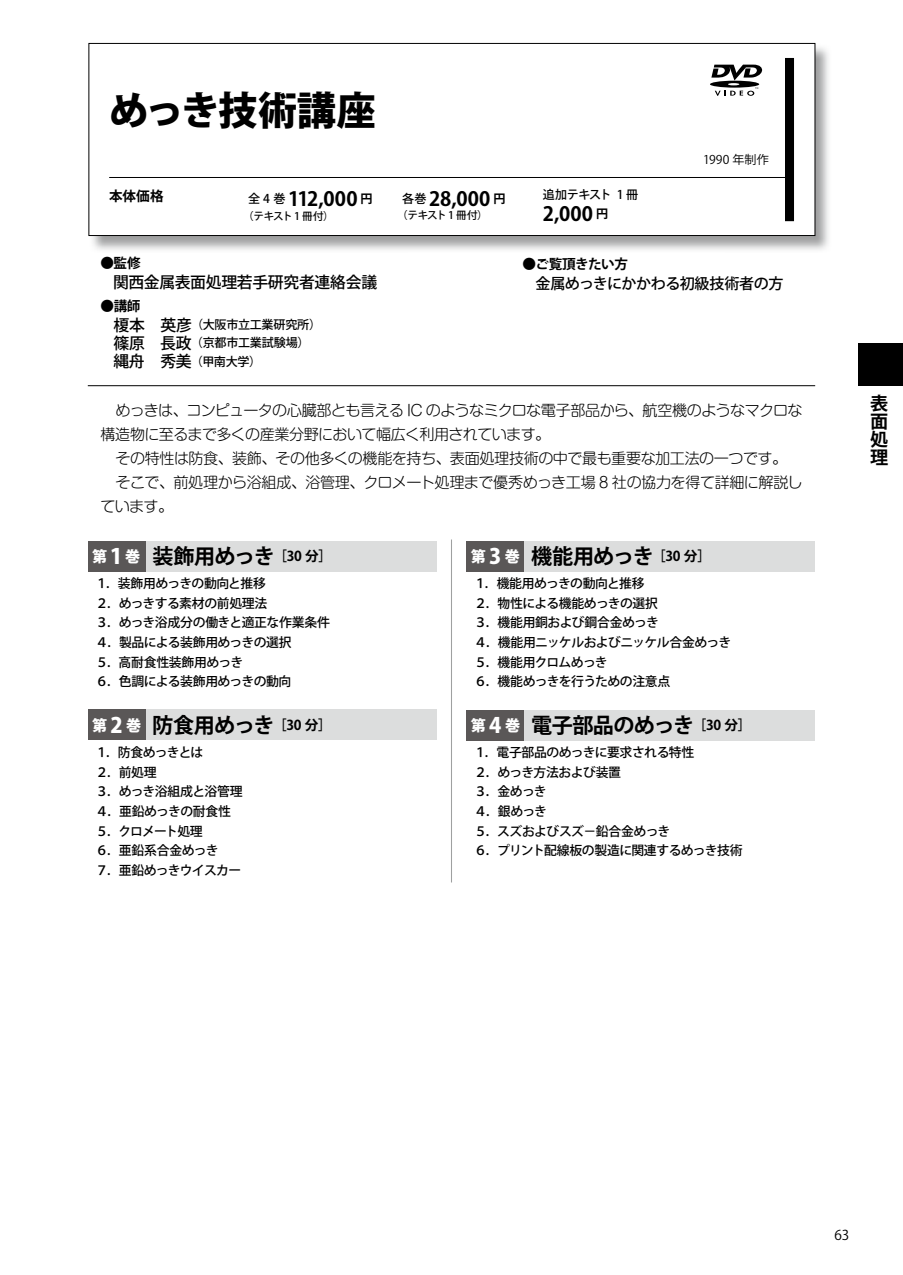
<style>
.page{position:relative;width:903px;height:1275px;background:#fff}
.page>*{position:absolute;margin:0;border:0;box-sizing:border-box;transform-origin:0 0}
.t1{font:800 39.2px "Koz Go Pr 6 N";letter-spacing:-.02em;color:#000}
.t2{font:700 21.18px "Koz Go Pr 6 N";letter-spacing:-.04em;color:#000}
.t3{font:700 19.6px "Koz Go Pr 6 N";letter-spacing:.01em;color:#000}
.t4{font:700 18.03px/18px "Koz Go Pr 6 N";color:#000;text-align:justify}
.t5{font:500 15.92px "Koz Go Pr 6 N";letter-spacing:-.02em;color:#000}
.t6{font:300 15.05px/24.2px "Shin M Go Pro";letter-spacing:-.035em;color:#000}
.t7{font:500 15.05px "Koz Go Pr 6 N";letter-spacing:-.03em;color:#000}
.t8{font:700 13.65px "Koz Go Pr 6 N";letter-spacing:-.015em;color:#000}
.t9{font:13.65px "Koz Go Pr 6 N";color:#000}
.t10{font:500 12.78px/19.6px "Koz Go Pr 6 N";letter-spacing:-.04em;color:#000}
.t11{font:500 12.08px/18px "Koz Go Pr 6 N";letter-spacing:-.025em;color:#000}
.t12{font:12.08px "Koz Go Pr 6 N";letter-spacing:.01em;color:#000}
.t13{font:500 10.5px "Koz Go Pr 6 N";letter-spacing:-.075em;color:#000}
.s1{font-weight:500;font-size:12.08px}
.s2{font-size:12.08px}
.s3{font-size:15.92px}
.s4{font-weight:800;font-size:15.05px;color:#fff}
.s5{font-weight:800;color:#fff}
.s6{font-size:13.65px}
</style>
<div class="page">
<div style="left:858px;top:343px;width:45px;height:42px;background:#000"></div>
<div style="left:88px;top:541px;width:348px;height:30px;background:#dcdddd"></div>
<div style="left:88px;top:541px;width:58px;height:30px;background:#5a5757"></div>
<div style="left:467px;top:541px;width:348px;height:30px;background:#dcdddd"></div>
<div style="left:467px;top:541px;width:57px;height:30px;background:#5a5757"></div>
<div style="left:467px;top:711px;width:348px;height:30px;background:#dcdddd"></div>
<div style="left:467px;top:711px;width:57px;height:30px;background:#5a5757"></div>
<div style="left:88px;top:710px;width:348px;height:30px;background:#dcdddd"></div>
<div style="left:88px;top:710px;width:58px;height:30px;background:#5a5757"></div>
<img style="left:90px;top:43px;width:739px;height:207px">
<div style="left:89px;top:43px;width:726px;height:193px;background:#fff"></div>
<div style="left:89px;top:43px;width:726px;height:193px;border:1px solid #000"></div>
<hr style="left:109px;top:177px;width:680px;height:1px;background:#000">
<hr style="left:88px;top:385px;width:727px;height:1px;background:#000">
<hr style="left:451px;top:539px;width:1px;height:343px;background:#9fa0a0">
<svg style="left:710px;top:65px;width:52px;height:31px"></svg>
<div style="left:785px;top:58px;width:8px;height:163px;background:#000"></div>
<div style="left:785px;top:58px;width:9px;height:163px;border:1px solid #000"></div>
<h1 class="t1" style="left:109px;top:89px;width:268px">めっき技術講座</h1>
<p class="t8" style="left:109px;top:188px;width:56px">本体価格</p>
<h3 class="t3" style="left:248px;top:188px;width:126px"><span class="s1">全 4 巻</span> 112,000 <span class="s2">円</span></h3>
<p class="t13" style="left:243px;top:210px;width:92px">（テキスト 1 冊付）</p>
<p class="t8" style="left:100px;top:256px;width:42px">●監修</p>
<p class="t5" style="left:113px;top:274px;width:266px">関西金属表面処理若手研究者連絡会議</p>
<p class="t8" style="left:100px;top:298px;width:42px">●講師</p>
<p class="t11" style="left:113px;top:316px;width:209px"><span class="s3">榎本　英彦</span>（大阪市立工業研究所）<span class="s3">篠原　長政</span>（京都市工業試験場）<span class="s3">縄舟　秀美</span>（甲南大学）</p>
<h3 class="t3" style="left:402px;top:188px;width:105px"><span class="s1">各巻</span> 28,000 <span class="s2">円</span></h3>
<p class="t13" style="left:397px;top:209px;width:92px">（テキスト 1 冊付）</p>
<p class="t12" style="left:703px;top:153px;width:67px">1990 年制作</p>
<p class="t11" style="left:543px;top:186px;width:97px">追加テキスト 1 冊</p>
<h3 class="t3" style="left:543px;top:203px;width:67px">2,000 <span class="s2">円</span></h3>
<p class="t8" style="left:523px;top:256px;width:107px">●ご覧頂きたい方</p>
<p class="t7" style="left:535px;top:275px;width:250px">金属めっきにかかわる初級技術者の方</p>
<h3 class="t3" style="left:543px;top:203px;width:28px">12</h3>
<p class="t6" style="left:100px;top:396px;width:704px">　めっきは、コンピュータの心臓部とも言える IC のようなミクロな電子部品から、航空機のようなマクロな構造物に至るまで多くの産業分野において幅広く利用されています。<br>　その特性は防食、装飾、その他多くの機能を持ち、表面処理技術の中で最も重要な加工法の一つです。　そこで、前処理から浴組成、浴管理、クロメート処理まで優秀めっき工場 8 社の協力を得て詳細に解説しています。</p>
<h2 class="t2" style="left:92px;top:544px;width:242px"><span class="s4">第</span> <span class="s5">1</span> <span class="s4">巻</span> 装飾用めっき<span class="s6">［30 分］</span></h2>
<p class="t10" style="left:95px;top:574px;width:236px">１．装飾用めっきの動向と推移<br>２．めっきする素材の前処理法<br>３．めっき浴成分の働きと適正な作業条件<br>４．製品による装飾用めっきの選択<br>５．高耐食性装飾用めっき<br>６．色調による装飾用めっきの動向</p>
<h2 class="t2" style="left:92px;top:713px;width:241px"><span class="s4">第</span> <span class="s5">2</span> <span class="s4">巻</span> 防食用めっき<span class="s6">［30 分］</span></h2>
<p class="t10" style="left:95px;top:743px;width:149px">１．防食めっきとは<br>２．前処理<br>３．めっき浴組成と浴管理<br>４．亜鉛めっきの耐食性<br>５．クロメート処理<br>６．亜鉛系合金めっき<br>７．亜鉛めっきウイスカー</p>
<h2 class="t2" style="left:471px;top:544px;width:242px"><span class="s4">第</span> <span class="s5">3</span> <span class="s4">巻</span> 機能用めっき<span class="s6">［30 分］</span></h2>
<p class="t10" style="left:474px;top:574px;width:259px">１．機能用めっきの動向と推移<br>２．物性による機能めっきの選択<br>３．機能用銅および鋼合金めっき<br>４．機能用ニッケルおよびニッケル合金めっき<br>５．機能用クロムめっき<br>６．機能めっきを行うための注意点</p>
<h2 class="t2" style="left:471px;top:713px;width:282px"><span class="s4">第</span> <span class="s5">4</span> <span class="s4">巻</span> 電子部品のめっき<span class="s6">［30 分］</span></h2>
<p class="t10" style="left:474px;top:743px;width:270px">１．電子部品のめっきに要求される特性<br>２．めっき方法および装置<br>３．金めっき<br>４．銀めっき<br>５．スズおよびスズ－鉛合金めっき<br>６．プリント配線板の製造に関連するめっき技術</p>
<h3 class="t4" style="left:870px;top:395px;width:19px">表面処理</h3>
<p class="t9" style="left:834px;top:1227px;width:16px">63</p>
</div>
